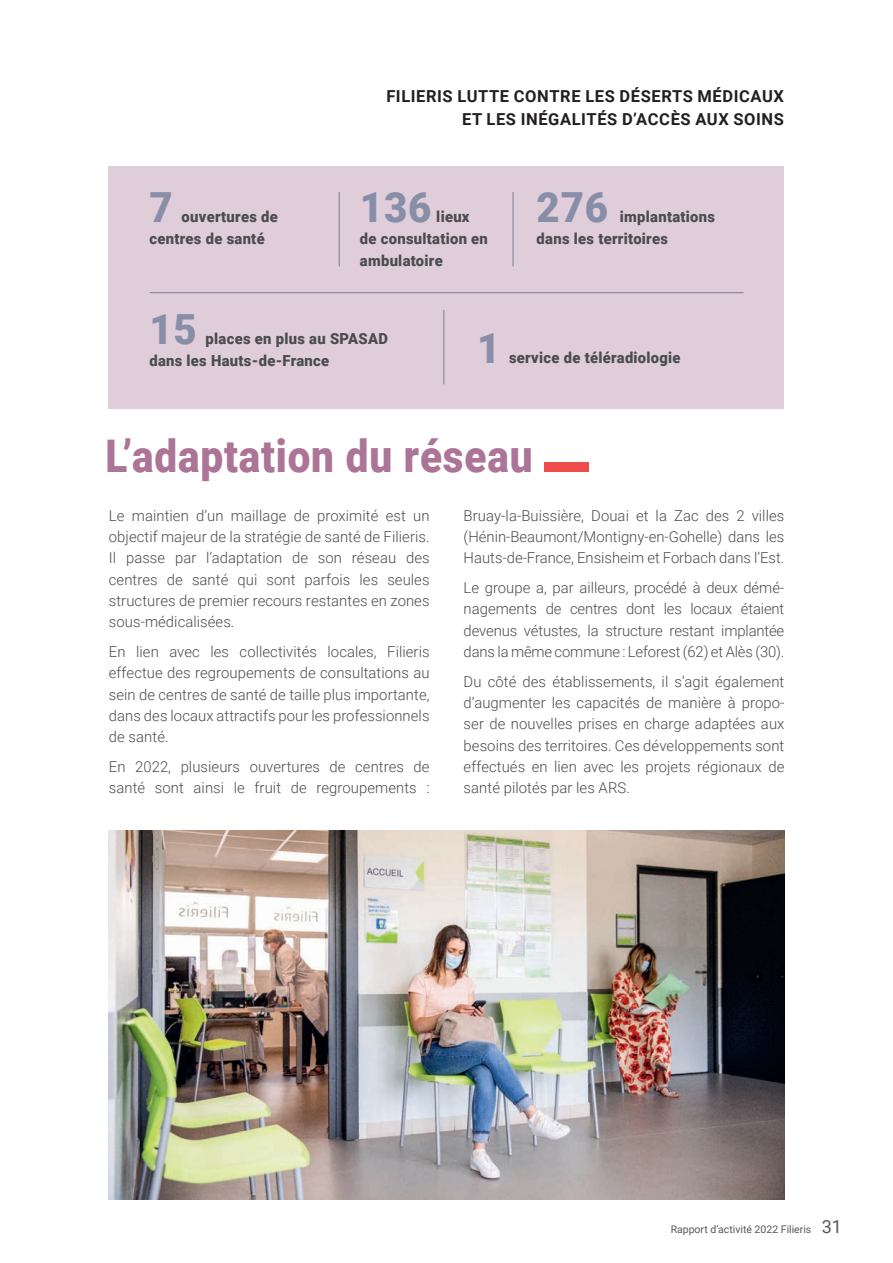
<style>
.page{position:relative;width:893px;height:1263px;background:#fff}
.page>*{position:absolute;margin:0;border:0;box-sizing:border-box;transform-origin:0 0}
.t1{font:900 45px "Roboto";letter-spacing:.02em;color:#ac7597;scale:.9 1}
.t2{font:900 41.55px "Roboto";letter-spacing:.02em;color:#898ea8}
.t3{font:700 16.5px/22.5px "Roboto";letter-spacing:.035em;color:#231f20;text-align:right}
.t4{font:900 15.3px/22.2px "Roboto";letter-spacing:.02em;color:#4b4c4d}
.t5{font:300 15px/21.3px "Roboto";letter-spacing:.005em;color:#4b4c4d;text-align:justify}
.t6{font:10.5px "Roboto";color:#57585a}
.s1{font-size:18px}
</style>
<div class="page">
<div style="left:109px;top:166px;width:675px;height:242px;background:#dfced9"></div>
<hr style="left:339px;top:192px;width:1px;height:74px;background:#767e9a">
<hr style="left:443px;top:310px;width:1px;height:74px;background:#767e9a">
<hr style="left:150px;top:292px;width:593px;height:1px;background:#767e9a">
<hr style="left:513px;top:192px;width:1px;height:74px;background:#767e9a">
<div style="left:544px;top:462px;width:45px;height:10px;background:#ef4d4b"></div>
<img style="left:109px;top:830px;width:675px;height:369px">
<h2 class="t2" style="left:149px;top:178px;width:25px">7</h2>
<p class="t4" style="left:149px;top:205px;width:130px;text-indent:32px">ouvertures de centres de santé</p>
<p class="t3" style="left:386px;top:85px;width:399px">FILIERIS LUTTE CONTRE LES DÉSERTS MÉDICAUX<br>ET LES INÉGALITÉS D’ACCÈS AUX SOINS</p>
<h2 class="t2" style="left:360px;top:178px;width:73px">136</h2>
<p class="t4" style="left:360px;top:205px;width:130px;text-indent:76px">lieux de consultation en ambulatoire</p>
<h2 class="t2" style="left:537px;top:178px;width:73px">276</h2>
<p class="t4" style="left:537px;top:205px;width:180px;text-indent:83px">implantations dans les territoires</p>
<h2 class="t2" style="left:149px;top:300px;width:49px">15</h2>
<p class="t4" style="left:149px;top:326px;width:240px;text-indent:56px">places en plus au SPASAD dans les Hauts-de-France</p>
<h2 class="t2" style="left:477px;top:319px;width:25px">1</h2>
<p class="t4" style="left:509px;top:345px;width:173px">service de téléradiologie</p>
<h1 class="t1" style="left:105px;top:424px;width:476px">L’adaptation du réseau</h1>
<p class="t5" style="left:109px;top:504px;width:322px">Le maintien d’un maillage de proximité est un objectif majeur de la stratégie de santé de Filieris.<br>Il passe par l’adaptation de son réseau des centres de santé qui sont parfois les seules structures de premier recours restantes en zones sous-médicalisées.</p>
<p class="t5" style="left:109px;top:640px;width:322px">En lien avec les collectivités locales, Filieris effectue des regroupements de consultations au sein de centres de santé de taille plus importante, dans des locaux attractifs pour les professionnels de santé.</p>
<p class="t5" style="left:109px;top:755px;width:322px">En 2022, plusieurs ouvertures de centres de santé sont ainsi le fruit de regroupements :</p>
<p class="t5" style="left:464px;top:504px;width:322px">Bruay-la-Buissière, Douai et la Zac des 2 villes (Hénin-Beaumont/Montigny-en-Gohelle) dans les Hauts-de-France, Ensisheim et Forbach dans l’Est.</p>
<p class="t5" style="left:464px;top:577px;width:322px">Le groupe a, par ailleurs, procédé à deux démé&shy;nagements de centres dont les locaux étaient devenus vétustes, la structure restant implantée dans la même commune : Leforest (62) et Alès (30).</p>
<p class="t5" style="left:464px;top:670px;width:322px">Du côté des établissements, il s’agit également d’augmenter les capacités de manière à propo&shy;ser de nouvelles prises en charge adaptées aux besoins des territoires. Ces développements sont effectués en lien avec les projets régionaux de santé pilotés par les ARS.</p>
<p class="t6" style="left:671px;top:1222px;width:173px">Rapport d’activité 2022 Filieris <span class="s1">31</span></p>
</div>
